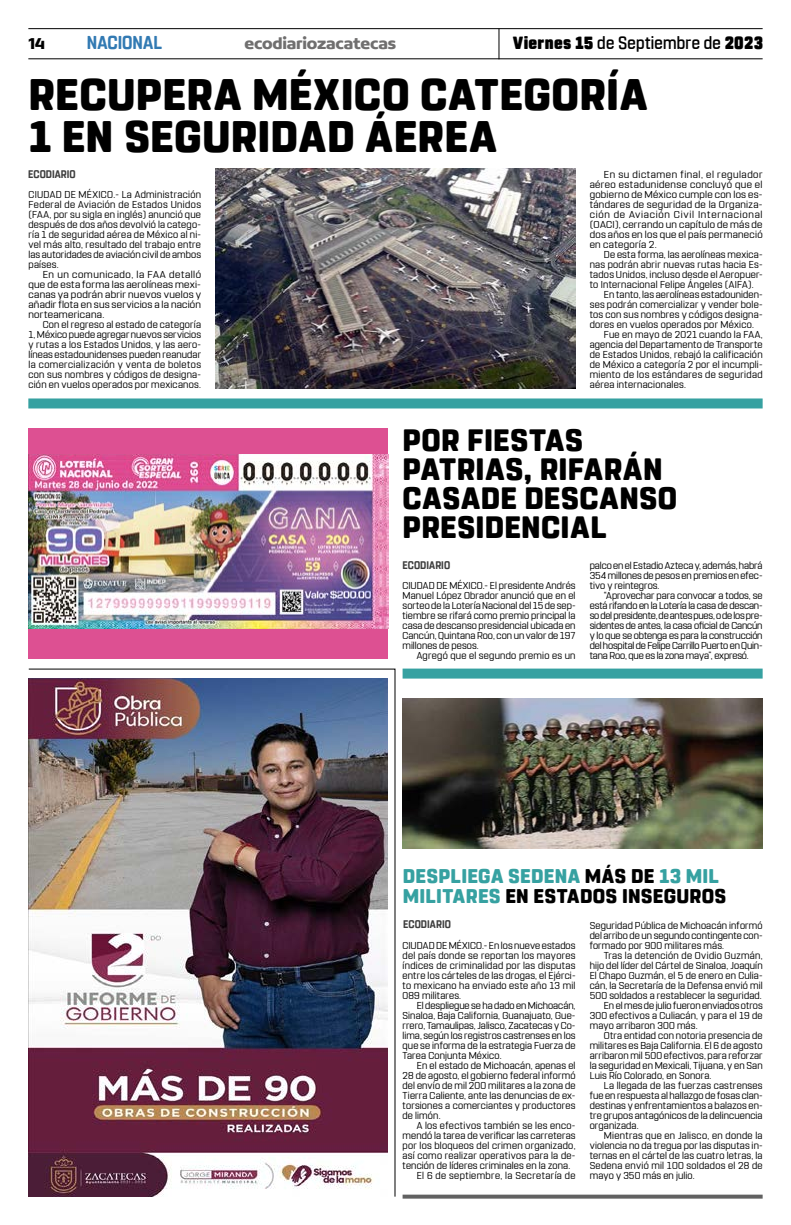
<style>
.page{position:relative;width:791px;height:1225px;background:#fff}
.page>*{position:absolute;margin:0;border:0;box-sizing:border-box;transform-origin:0 0}
.t1{font:800 44px/42px "Rohn Rounded";letter-spacing:.01em;color:#000}
.t2{font:800 30.8px/29px "Rohn Rounded";letter-spacing:.015em;color:#000}
.t3{font:800 19.8px/20px "Rohn Rounded";letter-spacing:.015em;color:#36a1a1}
.t4{font:700 18.6px "Rohn Rounded";color:#327ab3;scale:.91 1}
.t5{font:500 17.6px "Rohn Rounded";letter-spacing:.015em;color:#000;scale:.91 1}
.t6{font:700 16.9px "Concord";letter-spacing:-.01em;color:#706f6f}
.t7{font:700 16.9px "Concord";color:#000}
.t8{font:700 11px "Rohn Rounded";letter-spacing:.005em;color:#3d3d3d;scale:.91 1}
.t9{font:10px/10px "Rohn Rounded";letter-spacing:.02em;color:#000;text-align:justify}
.t10{font:10px/10px "Rohn Rounded";letter-spacing:.02em;color:#000;text-align:justify;scale:1.04 1}
.t11{font:10px/10px "Rohn Rounded";letter-spacing:.02em;color:#000;text-align:justify;scale:1.05 1}
.t12{font:10px "Rohn Rounded";color:#000}
.t13{font:10px "Rohn Rounded";letter-spacing:.04em;color:#000}
.s1{font-weight:900}
.s2{color:#000}
</style>
<div class="page">
<hr style="left:28px;top:28px;width:735px;height:1px;background:#000">
<hr style="left:28px;top:58px;width:735px;height:1px;background:#000">
<hr style="left:498px;top:29px;width:1px;height:30px;background:#000">
<svg style="left:403px;top:1194px;width:360px;height:4px"></svg>
<svg style="left:28px;top:668px;width:368px;height:529px"></svg>
<img style="left:28px;top:678px;width:360px;height:518px">
<div style="left:28px;top:398px;width:735px;height:10px;background:#36a1a1"></div>
<div style="left:403px;top:668px;width:360px;height:10px;background:#36a1a1"></div>
<img style="left:215px;top:168px;width:360px;height:220px">
<div style="left:29px;top:428px;width:359px;height:230px;background:#dd5092"></div>
<img style="left:28px;top:454px;width:360px;height:174px">
<img style="left:403px;top:698px;width:360px;height:150px">
<h3 class="t7" style="left:28px;top:33px;width:18px">14</h3>
<h3 class="t4" style="left:87px;top:32px;width:84px">NACIONAL</h3>
<h3 class="t6" style="left:244px;top:33px;width:153px">ecodiariozacatecas</h3>
<h3 class="t5" style="left:513px;top:33px;width:276px"><span class="s1">Viernes 15</span> de Septiembre de <span class="s1">2023</span></h3>
<h1 class="t1" style="left:29px;top:74px;width:620px">RECUPERA MÉXICO CATEGORÍA<br>1 EN SEGURIDAD ÁEREA</h1>
<p class="t9" style="left:29px;top:190px;width:174px">CIUDAD DE MÉXICO.- La Administración Federal de Aviación de Estados Unidos (FAA, por su sigla en inglés) anunció que después de dos años devolvió la catego&shy;ría 1 de seguridad aérea de México al ni&shy;vel más alto, resultado del trabajo entre las autoridades de aviación civil de ambos países.</p>
<p class="t11" style="left:29px;top:270px;width:166px;text-indent:14px">En un comunicado, la FAA detalló que de esta forma las aerolíneas mexi&shy;canas ya podrán abrir nuevos vuelos y añadir flota en sus servicios a la nación norteamericana.</p>
<p class="t9" style="left:29px;top:320px;width:174px;text-indent:14px">Con el regreso al estado de categoría 1, México puede agregar nuevos servicios y rutas a los Estados Unidos, y las aero&shy;líneas estadounidenses pueden reanudar la comercialización y venta de boletos con sus nombres y códigos de designa&shy;ción en vuelos operados por mexicanos.</p>
<p class="t8" style="left:28px;top:168px;width:54px">ECODIARIO</p>
<p class="t10" style="left:590px;top:170px;width:168px;text-indent:14px">En su dictamen final, el regulador aéreo estadunidense concluyó que el gobierno de México cumple con los es&shy;tándares de seguridad de la Organiza&shy;ción de Aviación Civil Internacional (OACI), cerrando un capítulo de más de dos años en los que el país permaneció en categoría 2.</p>
<p class="t9" style="left:604px;top:250px;width:160px">De esta forma, las aerolíneas mexica-</p>
<p class="t9" style="left:590px;top:260px;width:174px">nas podrán abrir nuevas rutas hacia Es-</p>
<p class="t9" style="left:590px;top:270px;width:174px">tados Unidos, incluso desde el Aeropuer-</p>
<p class="t9" style="left:590px;top:280px;width:166px">to Internacional Felipe Ángeles (AIFA).</p>
<p class="t9" style="left:604px;top:290px;width:160px">En tanto, las aerolíneas estadouniden-</p>
<p class="t9" style="left:590px;top:300px;width:174px">ses podrán comercializar y vender bole-</p>
<p class="t9" style="left:590px;top:310px;width:174px">tos con sus nombres y códigos designa-</p>
<p class="t9" style="left:590px;top:320px;width:166px">dores en vuelos operados por México.</p>
<p class="t9" style="left:604px;top:330px;width:160px">Fue en mayo de 2021 cuando la FAA,</p>
<p class="t9" style="left:590px;top:340px;width:174px">agencia del Departamento de Transporte</p>
<p class="t9" style="left:590px;top:350px;width:174px">de Estados Unidos, rebajó la calificación</p>
<p class="t9" style="left:590px;top:360px;width:174px">de México a categoría 2 por el incumpli-</p>
<p class="t9" style="left:590px;top:370px;width:174px">miento de los estándares de seguridad</p>
<p class="t9" style="left:590px;top:380px;width:98px">aérea internacionales.</p>
<h2 class="t2" style="left:403px;top:426px;width:276px">POR FIESTAS<br>PATRIAS, RIFARÁN<br>CASADE DESCANSO<br>PRESIDENCIAL</h2>
<p class="t8" style="left:403px;top:558px;width:54px">ECODIARIO</p>
<p class="t9" style="left:590px;top:560px;width:174px">palco en el Estadio Azteca y, además, habrá 354 millones de pesos en premios en efec&shy;tivo y reintegros.</p>
<p class="t9" style="left:590px;top:590px;width:174px;text-indent:14px">“Aprovechar para convocar a todos, se está rifando en la Lotería la casa de descan&shy;so del presidente, de antes pues, o de los pre&shy;sidentes de antes, la casa oficial de Cancún y lo que se obtenga es para la construcción del hospital de Felipe Carrillo Puerto en Quin&shy;tana Roo, que es la zona maya”, expresó.</p>
<p class="t9" style="left:403px;top:580px;width:174px">CIUDAD DE MÉXICO.- El presidente Andrés Manuel López Obrador anunció que en el sorteo de la Lotería Nacional del 15 de sep&shy;tiembre se rifará como premio principal la casa de descanso presidencial ubicada en Cancún, Quintana Roo, con un valor de 197 millones de pesos.</p>
<p class="t9" style="left:417px;top:650px;width:160px">Agregó que el segundo premio es un</p>
<h3 class="t3" style="left:403px;top:866px;width:325px">DESPLIEGA SEDENA <span class="s2">MÁS DE</span> 13 MIL<br>MILITARES <span class="s2">EN ESTADOS INSEGUROS</span></h3>
<p class="t9" style="left:403px;top:940px;width:174px">CIUDAD DE MÉXICO.- En los nueve estados del país donde se reportan los mayores índices de criminalidad por las disputas entre los cárteles de las drogas, el Ejérci&shy;to mexicano ha enviado este año 13 mil 089 militares.</p>
<p class="t9" style="left:403px;top:1000px;width:174px;text-indent:14px">El despliegue se ha dado en Michoacán, Sinaloa, Baja California, Guanajuato, Gue&shy;rrero, Tamaulipas, Jalisco, Zacatecas y Co&shy;lima, según los registros castrenses en los que se informa de la estrategia Fuerza de Tarea Conjunta México.</p>
<p class="t9" style="left:403px;top:1060px;width:174px;text-indent:14px">En el estado de Michoacán, apenas el 28 de agosto, el gobierno federal informó del envío de mil 200 militares a la zona de Tierra Caliente, ante las denuncias de ex&shy;torsiones a comerciantes y productores de limón.</p>
<p class="t9" style="left:417px;top:1120px;width:160px">A los efectivos también se les enco-</p>
<p class="t9" style="left:403px;top:1130px;width:174px">mendó la tarea de verificar las carreteras</p>
<p class="t9" style="left:403px;top:1140px;width:174px">por los bloqueos del crimen organizado,</p>
<p class="t9" style="left:403px;top:1150px;width:174px">así como realizar operativos para la de-</p>
<p class="t9" style="left:403px;top:1160px;width:169px">tención de líderes criminales en la zona.</p>
<p class="t13" style="left:417px;top:1169px;width:160px">El 6 de septiembre, la Secretaría de</p>
<p class="t8" style="left:403px;top:917px;width:54px">ECODIARIO</p>
<p class="t9" style="left:590px;top:920px;width:174px">Seguridad Pública de Michoacán informó del arribo de un segundo contingente con&shy;formado por 900 militares más.</p>
<p class="t9" style="left:604px;top:950px;width:160px">Tras la detención de Ovidio Guzmán,</p>
<p class="t9" style="left:590px;top:960px;width:174px">hijo del líder del Cártel de Sinaloa, Joaquín</p>
<p class="t9" style="left:590px;top:970px;width:174px">El Chapo Guzmán, el 5 de enero en Culia-</p>
<p class="t9" style="left:590px;top:980px;width:174px">cán, la Secretaría de la Defensa envió mil</p>
<p class="t9" style="left:590px;top:990px;width:174px">500 soldados a restablecer la seguridad.</p>
<p class="t12" style="left:604px;top:999px;width:160px">En el mes de julio fueron enviados otros</p>
<p class="t9" style="left:590px;top:1010px;width:174px">300 efectivos a Culiacán, y para el 19 de</p>
<p class="t9" style="left:590px;top:1020px;width:109px">mayo arribaron 300 más.</p>
<p class="t9" style="left:604px;top:1030px;width:160px">Otra entidad con notoria presencia de</p>
<p class="t9" style="left:590px;top:1040px;width:174px">militares es Baja California. El 6 de agosto</p>
<p class="t9" style="left:590px;top:1050px;width:174px">arribaron mil 500 efectivos, para reforzar</p>
<p class="t9" style="left:590px;top:1060px;width:174px">la seguridad en Mexicali, Tijuana, y en San</p>
<p class="t9" style="left:590px;top:1070px;width:123px">Luis Río Colorado, en Sonora.</p>
<p class="t9" style="left:604px;top:1080px;width:160px">La llegada de las fuerzas castrenses</p>
<p class="t9" style="left:590px;top:1090px;width:174px">fue en respuesta al hallazgo de fosas clan-</p>
<p class="t9" style="left:590px;top:1100px;width:174px">destinas y enfrentamientos a balazos en-</p>
<p class="t9" style="left:590px;top:1110px;width:174px">tre grupos antagónicos de la delincuencia</p>
<p class="t9" style="left:590px;top:1120px;width:50px">organizada.</p>
<p class="t9" style="left:604px;top:1130px;width:160px">Mientras que en Jalisco, en donde la</p>
<p class="t9" style="left:590px;top:1140px;width:174px">violencia no da tregua por las disputas in-</p>
<p class="t9" style="left:590px;top:1150px;width:174px">ternas en el cártel de las cuatro letras, la</p>
<p class="t9" style="left:590px;top:1160px;width:174px">Sedena envió mil 100 soldados el 28 de</p>
<p class="t9" style="left:590px;top:1170px;width:106px">mayo y 350 más en julio.</p>
</div>
